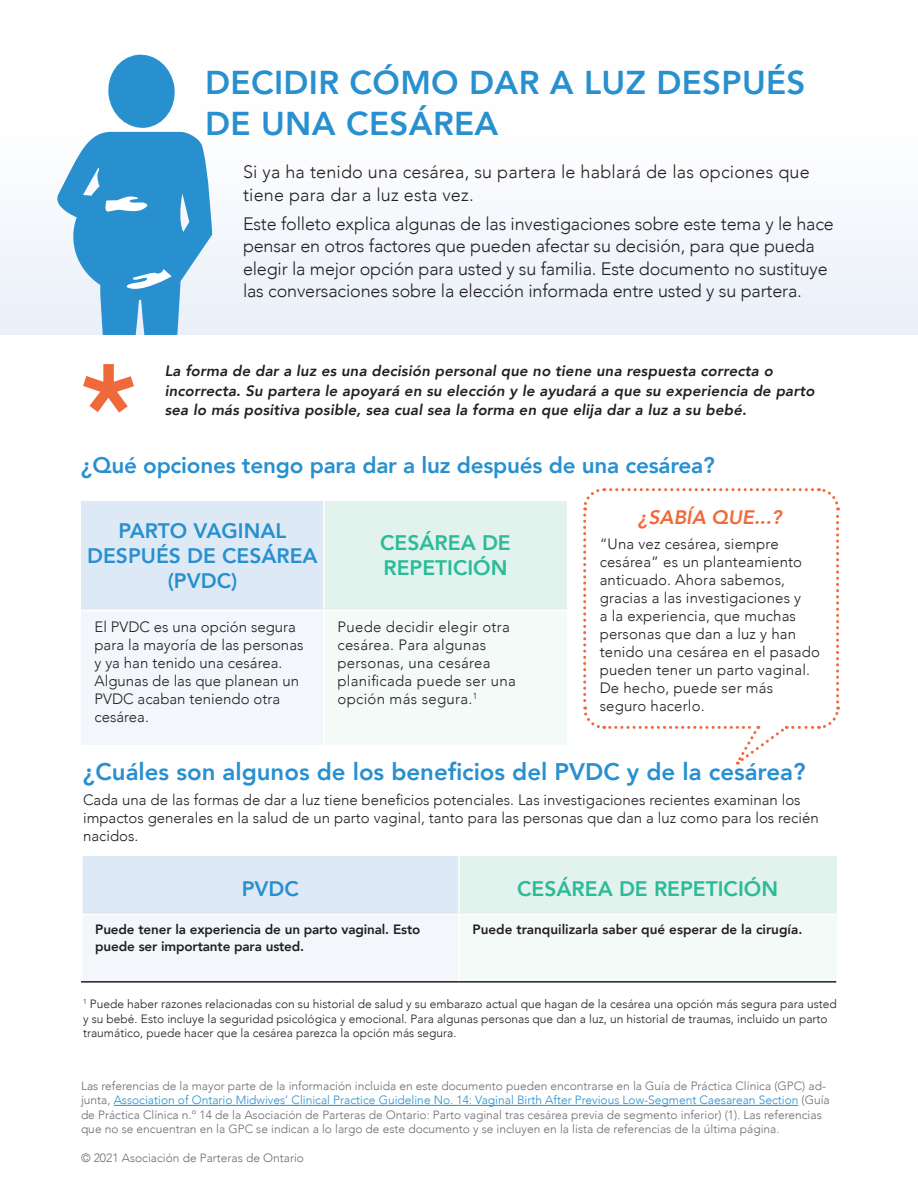
<style>
.page{position:relative;width:918px;height:1188px;background:#fff}
.page>*{position:absolute;margin:0;border:0;box-sizing:border-box;transform-origin:0 0}
.t1{font:800 33px/40.5px "Avenir";letter-spacing:.01em;color:#2890cf}
.t2{font:800 24px "Avenir";color:#2890cf}
.t3{font:800 22.5px "Avenir";letter-spacing:-.01em;color:#2890cf}
.Subhead{font:800 21px/25.2px "Avenir";color:#2890cf;text-align:center}
.Subhead-2{font:800 21px/25.2px "Avenir";color:#2abb98}
.bullet{font:800 21px "Avenir";color:#2abb98}
.bullet-2{font:800 21px "Avenir";color:#2890cf}
.bullet-3{font:italic 800 19.5px "Avenir";color:#f0693a}
.body_text{font:300 18px/22.5px "Avenir";letter-spacing:-.01em;color:#231f20}
.body_text-2{font:300 18px/22.5px "Avenir";letter-spacing:.01em;color:#231f20}
.bullet-4{font:300 15px/18px "Avenir";letter-spacing:.01em;color:#231f20}
.bullet-5{font:italic 800 15px/19.5px "Avenir";letter-spacing:.01em;color:#231f20}
.body_text-3{font:300 15px/18px "Avenir";color:#231f20}
.body_text-4{font:300 15px/18px "Avenir";letter-spacing:.02em;color:#231f20}
.bullet-6{font:800 13.5px/16.5px "Avenir";letter-spacing:-.01em;color:#231f20}
.t4{font:300 12px/14.4px "Avenir";color:#6c6d70}
.bullet-7{font:300 12px/14.4px "Avenir";color:#231f20}
.s1{color:#2890cf}
</style>
<div class="page">
<div style="left:0;top:54px;width:918px;height:281px;background:linear-gradient(to bottom,#fff,#eaf1f9)"></div>
<svg style="left:52px;top:54px;width:160px;height:281px"></svg>
<svg style="left:82px;top:501px;width:485px;height:244px"></svg>
<hr style="left:114px;top:1105px;width:685px;height:1px;background:#2890cf">
<div style="left:82px;top:856px;width:377px;height:59px;background:#dee9f6"></div>
<div style="left:459px;top:856px;width:377px;height:59px;background:#e2f2ec"></div>
<div style="left:82px;top:915px;width:377px;height:67px;background:#f3f7fb"></div>
<div style="left:459px;top:915px;width:377px;height:67px;background:#f4faf8"></div>
<hr style="left:81px;top:981px;width:378px;height:2px;background:#231f20">
<hr style="left:459px;top:981px;width:377px;height:2px;background:#231f20">
<svg style="left:82px;top:856px;width:1px;height:125px"></svg>
<hr style="left:458px;top:856px;width:2px;height:58px;background:#fff">
<hr style="left:82px;top:914px;width:377px;height:1px;background:#fff">
<hr style="left:459px;top:914px;width:377px;height:1px;background:#fff">
<hr style="left:458px;top:915px;width:2px;height:66px;background:#fff">
<svg style="left:583px;top:488px;width:257px;height:277px"></svg>
<svg style="left:83px;top:364px;width:51px;height:49px"></svg>
<p class="t1" style="left:205px;top:62px;width:602px">DECIDIR CÓMO DAR A LUZ DESPUÉS<br>DE UNA CESÁREA</p>
<p class="body_text-2" style="left:243px;top:161px;width:568px">Si ya ha tenido una cesárea, su partera le hablará de las opciones que tiene para dar a luz esta vez.</p>
<p class="body_text" style="left:243px;top:212px;width:592px">Este folleto explica algunas de las investigaciones sobre este tema y le hace pensar en otros factores que pueden afectar su decisión, para que pueda elegir la mejor opción para usted y su familia. Este documento no sustituye las conversaciones sobre la elección informada entre usted y su partera.</p>
<p class="bullet-5" style="left:165px;top:361px;width:651px">La forma de dar a luz es una decisión personal que no tiene una respuesta correcta o incorrecta. Su partera le apoyará en su elección y le ayudará a que su experiencia de parto sea lo más positiva posible, sea cual sea la forma en que elija dar a luz a su bebé.</p>
<p class="t3" style="left:81px;top:448px;width:635px">¿Qué opciones tengo para dar a luz después de una cesárea?</p>
<p class="bullet-3" style="left:638px;top:506px;width:145px">¿SABÍA QUE...?</p>
<p class="bullet-4" style="left:600px;top:535px;width:222px">“Una vez cesárea, siempre cesárea” es un planteamiento anticuado. Ahora sabemos, gracias a las investigaciones y<br>a la experiencia, que muchas personas que dan a luz y han tenido una cesárea en el pasado pueden tener un parto vaginal.<br>De hecho, puede ser más seguro hacerlo.</p>
<p class="Subhead" style="left:87px;top:518px;width:232px">PARTO VAGINAL<br>DESPUÉS DE CESÁREA (PVDC)</p>
<p class="Subhead-2" style="left:380px;top:530px;width:132px">CESÁREA DE<br>REPETICIÓN</p>
<p class="body_text-3" style="left:94px;top:617px;width:211px">El PVDC es una opción segura para la mayoría de las personas y ya han tenido una cesárea.<br>Algunas de las que planean un<br>PVDC acaban teniendo otra cesárea.</p>
<p class="body_text-4" style="left:338px;top:617px;width:180px">Puede decidir elegir otra cesárea. Para algunas personas, una cesárea planificada puede ser una opción más segura.<sup>1</sup></p>
<p class="t2" style="left:83px;top:753px;width:724px">¿Cuáles son algunos de los beneficios del PVDC y de la cesárea?</p>
<p class="bullet-4" style="left:83px;top:791px;width:737px">Cada una de las formas de dar a luz tiene beneficios potenciales. Las investigaciones recientes examinan los impactos generales en la salud de un parto vaginal, tanto para las personas que dan a luz como para los recién nacidos.</p>
<p class="bullet-2" style="left:242px;top:872px;width:59px">PVDC</p>
<p class="bullet" style="left:517px;top:872px;width:262px">CESÁREA DE REPETICIÓN</p>
<p class="bullet-6" style="left:95px;top:921px;width:327px">Puede tener la experiencia de un parto vaginal. Esto puede ser importante para usted.</p>
<p class="bullet-6" style="left:472px;top:921px;width:331px">Puede tranquilizarla saber qué esperar de la cirugía.</p>
<p class="bullet-7" style="left:83px;top:997px;width:755px"><sup>1</sup> Puede haber razones relacionadas con su historial de salud y su embarazo actual que hagan de la cesárea una opción más segura para usted y su bebé. Esto incluye la seguridad psicológica y emocional. Para algunas personas que dan a luz, un historial de traumas, incluido un parto traumático, puede hacer que la cesárea parezca la opción más segura.</p>
<p class="t4" style="left:81px;top:1079px;width:750px">Las referencias de la mayor parte de la información incluida en este documento pueden encontrarse en la Guía de Práctica Clínica (GPC) ad&shy;junta, <span class="s1">Association of Ontario Midwives’ Clinical Practice Guideline No. 14: Vaginal Birth After Previous Low-Segment Caesarean Section</span> (Guía de Práctica Clínica n.º 14 de la Asociación de Parteras de Ontario: Parto vaginal tras cesárea previa de segmento inferior) (1). Las referencias que no se encuentran en la GPC se indican a lo largo de este documento y se incluyen en la lista de referencias de la última página.</p>
<p class="t4" style="left:81px;top:1151px;width:225px">© 2021 Asociación de Parteras de Ontario</p>
</div>
